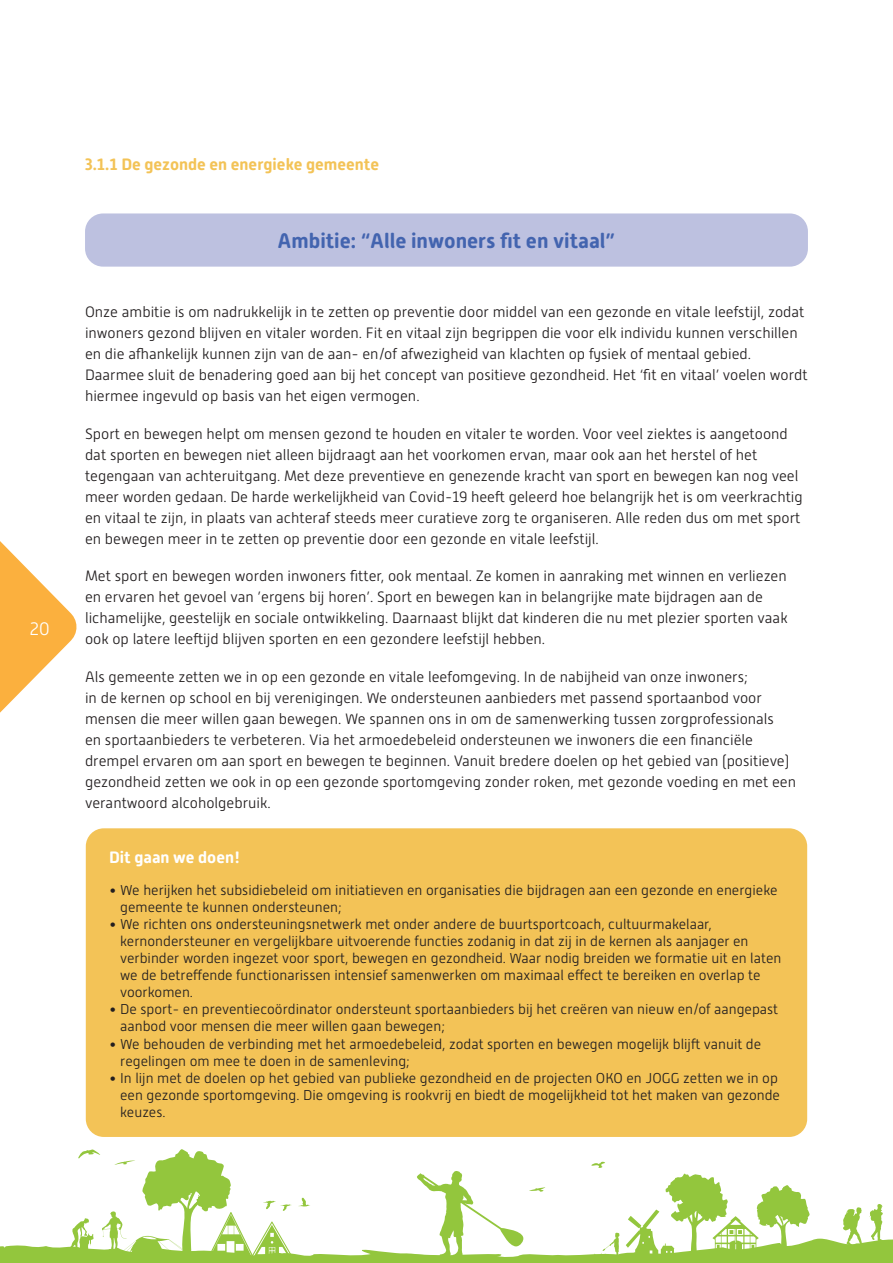
<style>
.page{position:relative;width:893px;height:1263px;background:#fff}
.page>*{position:absolute;margin:0;border:0;box-sizing:border-box;transform-origin:0 0}
.t1{font:700 21px "Alwyn New Rounded";color:#4364af}
.t2{font:300 18px "Alwyn New";color:#fff}
.t3{font:700 16.5px "Alwyn New Rounded";color:#f3c357}
.t4{font:700 16.5px "Alwyn New Rounded";color:#fff}
.t5{font:300 15px/21px "Alwyn New";color:#231f20}
.t6{font:300 14.25px/17.1px "Alwyn New";color:#231f20}
</style>
<div class="page">
<svg style="left:0;top:541px;width:77px;height:172px"></svg>
<svg style="left:0;top:1149px;width:893px;height:114px"></svg>
<div style="left:85px;top:213px;width:723px;height:54px;background:#bdc1e0;border-radius:18px"></div>
<div style="left:86px;top:828px;width:721px;height:309px;background:#f3c357;border-radius:18px"></div>
<p class="t2" style="left:30px;top:618px;width:21px">20</p>
<p class="t3" style="left:85px;top:155px;width:296px">3.1.1 De gezonde en energieke gemeente</p>
<h1 class="t1" style="left:278px;top:229px;width:339px">Ambitie: “Alle inwoners fit en vitaal”</h1>
<p class="t5" style="left:85px;top:301px;width:724px">Onze ambitie is om nadrukkelijk in te zetten op preventie door middel van een gezonde en vitale leefstijl, zodat inwoners gezond blijven en vitaler worden. Fit en vitaal zijn begrippen die voor elk individu kunnen verschillen en die afhankelijk kunnen zijn van de aan- en/of afwezigheid van klachten op fysiek of mentaal gebied.<br>Daarmee sluit de benadering goed aan bij het concept van positieve gezondheid. Het ‘fit en vitaal’ voelen wordt hiermee ingevuld op basis van het eigen vermogen.</p>
<p class="t5" style="left:85px;top:423px;width:719px">Sport en bewegen helpt om mensen gezond te houden en vitaler te worden. Voor veel ziektes is aangetoond dat sporten en bewegen niet alleen bijdraagt aan het voorkomen ervan, maar ook aan het herstel of het tegengaan van achteruitgang. Met deze preventieve en genezende kracht van sport en bewegen kan nog veel meer worden gedaan. De harde werkelijkheid van Covid-19 heeft geleerd hoe belangrijk het is om veerkrachtig en vitaal te zijn, in plaats van achteraf steeds meer curatieve zorg te organiseren. Alle reden dus om met sport en bewegen meer in te zetten op preventie door een gezonde en vitale leefstijl.</p>
<p class="t5" style="left:85px;top:565px;width:704px">Met sport en bewegen worden inwoners fitter, ook mentaal. Ze komen in aanraking met winnen en verliezen en ervaren het gevoel van ’ergens bij horen’. Sport en bewegen kan in belangrijke mate bijdragen aan de lichamelijke, geestelijk en sociale ontwikkeling. Daarnaast blijkt dat kinderen die nu met plezier sporten vaak ook op latere leeftijd blijven sporten en een gezondere leefstijl hebben.</p>
<p class="t5" style="left:85px;top:666px;width:712px">Als gemeente zetten we in op een gezonde en vitale leefomgeving. In de nabijheid van onze inwoners;<br>in de kernen op school en bij verenigingen. We ondersteunen aanbieders met passend sportaanbod voor mensen die meer willen gaan bewegen. We spannen ons in om de samenwerking tussen zorgprofessionals<br>en sportaanbieders te verbeteren. Via het armoedebeleid ondersteunen we inwoners die een financiële drempel ervaren om aan sport en bewegen te beginnen. Vanuit bredere doelen op het gebied van (positieve) gezondheid zetten we ook in op een gezonde sportomgeving zonder roken, met gezonde voeding en met een verantwoord alcoholgebruik.</p>
<p class="t4" style="left:109px;top:847px;width:133px">Dit gaan we doen!</p>
<p class="t6" style="left:120px;top:881px;width:659px;text-indent:-11px">• We herijken het subsidiebeleid om initiatieven en organisaties die bijdragen aan een gezonde en energieke gemeente te kunnen ondersteunen;</p>
<p class="t6" style="left:120px;top:915px;width:663px;text-indent:-11px">• We richten ons ondersteuningsnetwerk met onder andere de buurtsportcoach, cultuurmakelaar, kernondersteuner en vergelijkbare uitvoerende functies zodanig in dat zij in de kernen als aanjager en verbinder worden ingezet voor sport, bewegen en gezondheid. Waar nodig breiden we formatie uit en laten we de betreffende functionarissen intensief samenwerken om maximaal effect te bereiken en overlap te voorkomen.</p>
<p class="t6" style="left:120px;top:1001px;width:660px;text-indent:-11px">• De sport- en preventiecoördinator ondersteunt sportaanbieders bij het creëren van nieuw en/of aangepast aanbod voor mensen die meer willen gaan bewegen;</p>
<p class="t6" style="left:120px;top:1035px;width:643px;text-indent:-11px">• We behouden de verbinding met het armoedebeleid, zodat sporten en bewegen mogelijk blijft vanuit de regelingen om mee te doen in de samenleving;</p>
<p class="t6" style="left:120px;top:1069px;width:661px;text-indent:-11px">• In lijn met de doelen op het gebied van publieke gezondheid en de projecten OKO en JOGG zetten we in op een gezonde sportomgeving. Die omgeving is rookvrij en biedt de mogelijkheid tot het maken van gezonde keuzes.</p>
</div>
